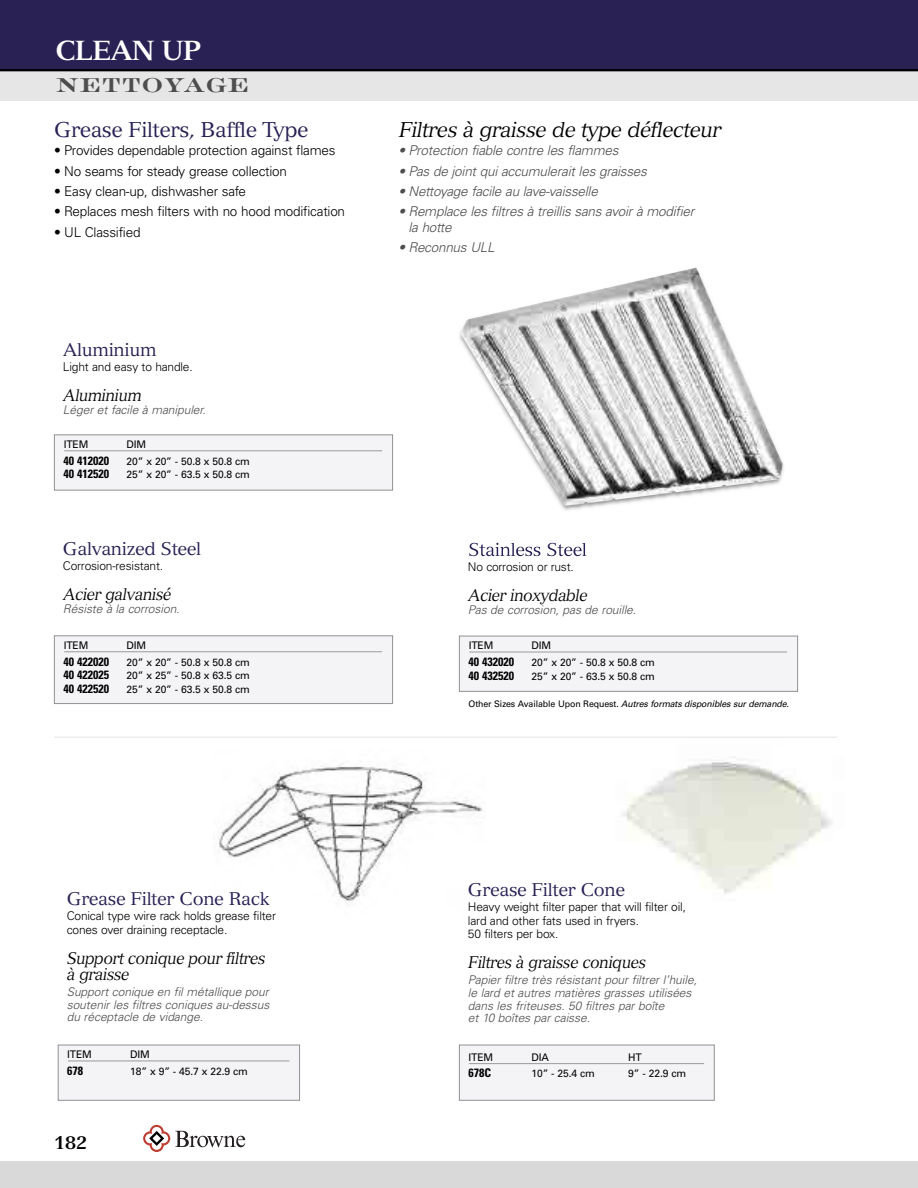
<style>
.page{position:relative;width:918px;height:1188px;background:#fff}
.page>*{position:absolute;margin:0;border:0;box-sizing:border-box;transform-origin:0 0}
.t1{font:36px "Engravers LH Bold Face";color:#4d4d4d}
.t2{font:700 27px "Versailles";letter-spacing:-.045em;color:#fff}
.t3{font:italic 21px "Versailles";letter-spacing:-.03em;color:#000}
.t4{font:21px "Versailles";letter-spacing:-.02em;color:#292054}
.t5{font:18px "Versailles";letter-spacing:-.02em;color:#292054}
.t6{font:700 18px "Versailles";color:#000}
.t7{font:italic 16.5px/16.5px "Versailles";letter-spacing:-.03em;color:#000;scale:.95 1}
.t8{font:italic 300 13.5px/15.8px "Univers";letter-spacing:-.015em;color:#4d4d4d}
.t9{font:300 13.5px "Univers";letter-spacing:-.015em;color:#000}
.t10{font:italic 300 12px/12.8px "Univers";letter-spacing:-.005em;color:#4d4d4d;text-align:justify}
.t11{font:300 12px/13.5px "Univers";letter-spacing:-.015em;color:#000}
.t12{font:700 condensed 12px "Univers";color:#000}
.t13{font:10.5px "Univers";letter-spacing:-.01em;color:#000}
.t14{font:italic 9px "Univers";letter-spacing:-.015em;color:#000}
.s1{font-style:normal}
</style>
<div class="page">
<img style="left:219px;top:763px;width:264px;height:142px">
<svg style="left:143px;top:1125px;width:102px;height:27px"></svg>
<div style="left:0;top:67px;width:918px;height:33px;background:#e6e6e6"></div>
<div style="left:0;top:0;width:918px;height:70px;background:#292054"></div>
<div style="left:0;top:1161px;width:918px;height:27px;background:#d9d9d9"></div>
<hr style="left:0;top:69px;width:918px;height:2px;background:#000">
<div style="left:59px;top:1045px;width:240px;height:55px;background:#f4f4f7"></div>
<div style="left:58px;top:1045px;width:242px;height:56px;border:1px solid #8f9193"></div>
<hr style="left:68px;top:1060px;width:221px;height:1px;background:#9d9ea0">
<img style="left:622px;top:757px;width:210px;height:137px">
<div style="left:460px;top:1045px;width:254px;height:55px;background:#f4f4f7"></div>
<div style="left:459px;top:1045px;width:256px;height:56px;border:1px solid #8f9193"></div>
<hr style="left:469px;top:1063px;width:235px;height:1px;background:#9d9ea0">
<div style="left:55px;top:435px;width:337px;height:55px;background:#f4f4f7"></div>
<div style="left:54px;top:434px;width:339px;height:57px;border:1px solid #8f9193"></div>
<hr style="left:64px;top:450px;width:318px;height:1px;background:#9d9ea0">
<div style="left:55px;top:636px;width:337px;height:67px;background:#f4f4f7"></div>
<div style="left:54px;top:635px;width:339px;height:69px;border:1px solid #8f9193"></div>
<hr style="left:64px;top:651px;width:318px;height:1px;background:#9d9ea0">
<div style="left:460px;top:636px;width:337px;height:55px;background:#f4f4f7"></div>
<div style="left:459px;top:636px;width:339px;height:56px;border:1px solid #8f9193"></div>
<hr style="left:469px;top:651px;width:318px;height:2px;background:#9d9ea0">
<img style="left:469px;top:543px;width:95px;height:13px">
<img style="left:460px;top:267px;width:323px;height:239px">
<hr style="left:54px;top:737px;width:783px;height:1px;background:#e3e3e4">
<h2 class="t2" style="left:56px;top:40px;width:148px">CLEAN UP</h2>
<h1 class="t1" style="left:56px;top:58px;width:196px">nettoyage</h1>
<h3 class="t4" style="left:54px;top:122px;width:256px">Grease Filters, Baffle Type</h3>
<p class="t9" style="left:54px;top:146px;width:283px">• Provides dependable protection against flames</p>
<p class="t9" style="left:54px;top:166px;width:235px">• No seams for steady grease collection</p>
<p class="t9" style="left:54px;top:186px;width:194px">• Easy clean-up, dishwasher safe</p>
<p class="t9" style="left:54px;top:207px;width:293px">• Replaces mesh filters with no hood modification</p>
<p class="t9" style="left:54px;top:227px;width:88px">• UL Classified</p>
<h3 class="t5" style="left:63px;top:343px;width:95px">Aluminium</h3>
<p class="t11" style="left:63px;top:361px;width:131px">Light and easy to handle.</p>
<h3 class="t7" style="left:63px;top:388px;width:84px">Aluminium</h3>
<p class="t10" style="left:63px;top:404px;width:144px">Léger et facile à manipuler.</p>
<p class="t13" style="left:64px;top:441px;width:26px">ITEM</p>
<p class="t13" style="left:127px;top:441px;width:21px">DIM</p>
<p class="t12" style="left:64px;top:456px;width:47px">40 412020</p>
<p class="t13" style="left:127px;top:457px;width:125px">20” x 20” - 50.8 x 50.8 cm</p>
<p class="t12" style="left:64px;top:470px;width:47px">40 412520</p>
<p class="t13" style="left:127px;top:471px;width:125px">25” x 20” - 63.5 x 50.8 cm</p>
<h3 class="t5" style="left:63px;top:543px;width:140px">Galvanized Steel</h3>
<p class="t11" style="left:63px;top:561px;width:102px">Corrosion-resistant.</p>
<h3 class="t7" style="left:63px;top:588px;width:116px">Acier galvanisé</h3>
<p class="t10" style="left:63px;top:604px;width:118px">Résiste à la corrosion.</p>
<p class="t13" style="left:64px;top:642px;width:26px">ITEM</p>
<p class="t13" style="left:127px;top:642px;width:21px">DIM</p>
<p class="t12" style="left:64px;top:657px;width:47px">40 422020</p>
<p class="t13" style="left:127px;top:658px;width:125px">20” x 20” - 50.8 x 50.8 cm</p>
<p class="t12" style="left:64px;top:671px;width:47px">40 422025</p>
<p class="t13" style="left:127px;top:672px;width:125px">20” x 25” - 50.8 x 63.5 cm</p>
<p class="t12" style="left:64px;top:684px;width:47px">40 422520</p>
<p class="t13" style="left:127px;top:685px;width:125px">25” x 20” - 63.5 x 50.8 cm</p>
<h3 class="t3" style="left:398px;top:122px;width:324px">Filtres à graisse de type déflecteur</h3>
<p class="t8" style="left:398px;top:144px;width:222px">• Protection fiable contre les flammes</p>
<p class="t8" style="left:398px;top:164px;width:250px">• Pas de joint qui accumulerait les graisses</p>
<p class="t8" style="left:398px;top:185px;width:201px">• Nettoyage facile au lave-vaisselle</p>
<p class="t8" style="left:409px;top:205px;width:287px;text-indent:-10px">• Remplace les filtres à treillis sans avoir à modifier la hotte</p>
<p class="t8" style="left:398px;top:241px;width:98px">• Reconnus ULL</p>
<p class="t11" style="left:468px;top:561px;width:107px">No corrosion or rust.</p>
<h3 class="t7" style="left:468px;top:588px;width:127px">Acier inoxydable</h3>
<p class="t10" style="left:468px;top:604px;width:170px">Pas de corrosion, pas de rouille.</p>
<p class="t13" style="left:469px;top:642px;width:26px">ITEM</p>
<p class="t13" style="left:532px;top:642px;width:21px">DIM</p>
<p class="t12" style="left:469px;top:657px;width:47px">40 432020</p>
<p class="t13" style="left:532px;top:658px;width:125px">20” x 20” - 50.8 x 50.8 cm</p>
<p class="t12" style="left:469px;top:671px;width:47px">40 432520</p>
<p class="t13" style="left:532px;top:672px;width:125px">25” x 20” - 63.5 x 50.8 cm</p>
<p class="t14" style="left:469px;top:700px;width:322px"><span class="s1">Other Sizes Available Upon Request.</span> Autres formats disponibles sur demande.</p>
<h3 class="t5" style="left:67px;top:892px;width:205px">Grease Filter Cone Rack</h3>
<p class="t11" style="left:67px;top:910px;width:211px">Conical type wire rack holds grease filter cones over draining receptacle.</p>
<h3 class="t7" style="left:67px;top:951px;width:210px">Support conique pour filtres à graisse</h3>
<p class="t10" style="left:67px;top:986px;width:204px">Support conique en fil métallique pour soutenir les filtres coniques au-dessus du réceptacle de vidange.</p>
<p class="t13" style="left:67px;top:1051px;width:26px">ITEM</p>
<p class="t13" style="left:130px;top:1051px;width:21px">DIM</p>
<p class="t12" style="left:67px;top:1066px;width:17px">678</p>
<p class="t13" style="left:130px;top:1067px;width:119px">18” x 9” - 45.7 x 22.9 cm</p>
<h3 class="t6" style="left:54px;top:1136px;width:35px">182</h3>
<h3 class="t5" style="left:468px;top:884px;width:159px">Grease Filter Cone</h3>
<p class="t11" style="left:468px;top:901px;width:220px">Heavy weight filter paper that will filter oil, lard and other fats used in fryers.<br>50 filters per box.</p>
<h3 class="t7" style="left:468px;top:956px;width:189px">Filtres à graisse coniques</h3>
<p class="t10" style="left:468px;top:975px;width:231px;text-align:left">Papier filtre très résistant pour filtrer l’huile, le lard et autres matières grasses utilisées dans les friteuses. 50 filtres par boîte<br>et 10 boîtes par caisse.</p>
<p class="t13" style="left:469px;top:1053px;width:26px">ITEM</p>
<p class="t13" style="left:531px;top:1053px;width:19px">DIA</p>
<p class="t13" style="left:628px;top:1053px;width:15px">HT</p>
<p class="t12" style="left:469px;top:1069px;width:24px">678C</p>
<p class="t13" style="left:531px;top:1070px;width:65px">10” - 25.4 cm</p>
<p class="t13" style="left:628px;top:1070px;width:59px">9” - 22.9 cm</p>
</div>
